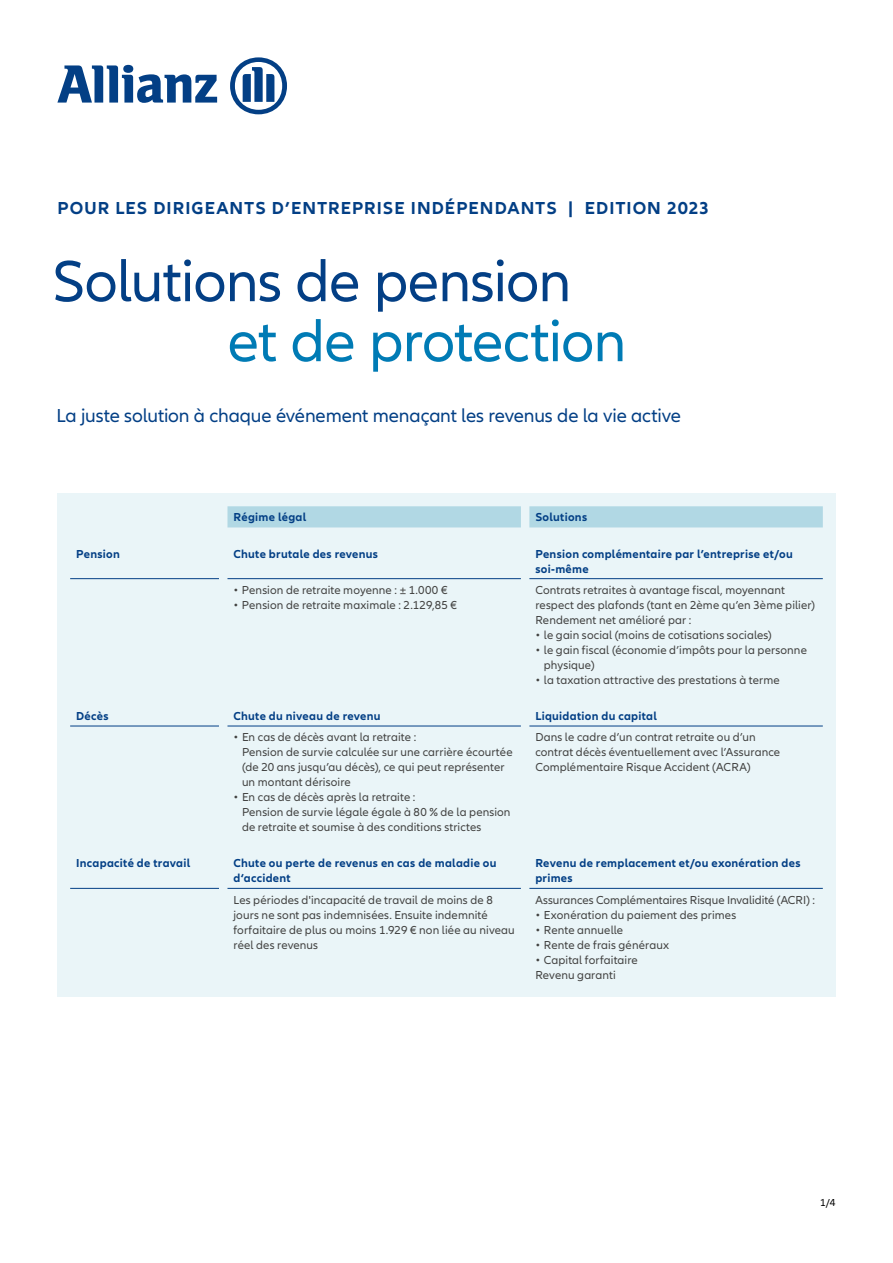
<style>
.page{position:relative;width:893px;height:1263px;background:#fff}
.page>*{position:absolute;margin:0;border:0;box-sizing:border-box;transform-origin:0 0}
.t1{font:60px "Allianz Neo";letter-spacing:-.015em;color:#033f85}
.t2{font:60px "Allianz Neo";letter-spacing:-.015em;color:#007bb5}
.t3{font:19.5px "Allianz Neo";letter-spacing:-.005em;color:#033f85}
.t4{font:700 18px "Allianz Neo";letter-spacing:.055em;color:#033f85}
.t5{font:12px/15px "Allianz Neo";letter-spacing:.01em;color:#424241}
.t6{font:700 12px/15px "Allianz Neo";letter-spacing:.025em;color:#033f85}
.t7{font:10.5px "Allianz Neo";color:#000}
</style>
<div class="page">
<div style="left:57px;top:493px;width:779px;height:504px;background:#eaf5f8"></div>
<svg style="left:57px;top:65px;width:160px;height:38px"></svg>
<svg style="left:230px;top:57px;width:57px;height:57px"></svg>
<div style="left:227px;top:506px;width:596px;height:21px;background:#b1d8e4"></div>
<hr style="left:70px;top:578px;width:149px;height:1px;background:#033f85">
<hr style="left:227px;top:578px;width:294px;height:1px;background:#033f85">
<hr style="left:529px;top:578px;width:294px;height:1px;background:#033f85">
<hr style="left:70px;top:726px;width:149px;height:1px;background:#033f85">
<hr style="left:227px;top:726px;width:294px;height:1px;background:#033f85">
<hr style="left:529px;top:726px;width:294px;height:1px;background:#033f85">
<hr style="left:70px;top:888px;width:149px;height:1px;background:#033f85">
<hr style="left:227px;top:888px;width:294px;height:1px;background:#033f85">
<hr style="left:529px;top:888px;width:294px;height:1px;background:#033f85">
<h3 class="t4" style="left:57px;top:198px;width:653px">POUR LES DIRIGEANTS D’ENTREPRISE INDÉPENDANTS | EDITION 2023</h3>
<h1 class="t1" style="left:52px;top:247px;width:521px">Solutions de pension</h1>
<h1 class="t2" style="left:228px;top:307px;width:400px">et de protection</h1>
<h2 class="t3" style="left:56px;top:405px;width:626px">La juste solution à chaque événement menaçant les revenus de la vie active</h2>
<p class="t6" style="left:233px;top:510px;width:74px">Régime légal</p>
<p class="t6" style="left:535px;top:510px;width:53px">Solutions</p>
<p class="t6" style="left:76px;top:546px;width:45px">Pension</p>
<p class="t6" style="left:233px;top:546px;width:146px">Chute brutale des revenus</p>
<p class="t6" style="left:535px;top:546px;width:259px">Pension complémentaire par l’entreprise et/ou soi-même</p>
<p class="t5" style="left:233px;top:583px;width:215px">• Pension de retraite moyenne : ± 1.000 €</p>
<p class="t5" style="left:233px;top:598px;width:225px">• Pension de retraite maximale : 2.129,85 €</p>
<p class="t5" style="left:535px;top:583px;width:281px">Contrats retraites à avantage fiscal, moyennant respect des plafonds (tant en 2ème qu’en 3ème pilier)<br>Rendement net amélioré par :</p>
<p class="t5" style="left:535px;top:628px;width:238px">• le gain social (moins de cotisations sociales)</p>
<p class="t5" style="left:544px;top:643px;width:265px;text-indent:-9px">• le gain fiscal (économie d’impôts pour la personne physique)</p>
<p class="t5" style="left:535px;top:673px;width:246px">• la taxation attractive des prestations à terme</p>
<p class="t6" style="left:76px;top:709px;width:34px">Décès</p>
<p class="t6" style="left:233px;top:709px;width:149px">Chute du niveau de revenu</p>
<p class="t6" style="left:535px;top:709px;width:123px">Liquidation du capital</p>
<p class="t5" style="left:242px;top:730px;width:272px;text-indent:-9px">• En cas de décès avant la retraite :<br>Pension de survie calculée sur une carrière écourtée (de 20 ans jusqu’au décès), ce qui peut représenter un montant dérisoire</p>
<p class="t5" style="left:242px;top:790px;width:270px;text-indent:-9px">• En cas de décès après la retraite :<br>Pension de survie légale égale à 80 % de la pension de retraite et soumise à des conditions strictes</p>
<p class="t5" style="left:535px;top:730px;width:246px">Dans le cadre d’un contrat retraite ou d’un contrat décès éventuellement avec l’Assurance<br>Complémentaire Risque Accident (ACRA)</p>
<p class="t6" style="left:76px;top:856px;width:116px">Incapacité de travail</p>
<p class="t6" style="left:233px;top:856px;width:265px">Chute ou perte de revenus en cas de maladie ou d‘accident</p>
<p class="t6" style="left:535px;top:856px;width:267px">Revenu de remplacement et/ou exonération des primes</p>
<p class="t5" style="left:233px;top:892px;width:283px">Les périodes d'incapacité de travail de moins de 8 jours ne sont pas indemnisées. Ensuite indemnité forfaitaire de plus ou moins 1.929 € non liée au niveau réel des revenus</p>
<p class="t5" style="left:535px;top:892px;width:281px">Assurances Complémentaires Risque Invalidité (ACRI) :</p>
<p class="t5" style="left:535px;top:907px;width:202px">• Exonération du paiement des primes</p>
<p class="t5" style="left:535px;top:922px;width:89px">• Rente annuelle</p>
<p class="t5" style="left:535px;top:937px;width:135px">• Rente de frais généraux</p>
<p class="t5" style="left:535px;top:952px;width:104px">• Capital forfaitaire<br>Revenu garanti</p>
<p class="t7" style="left:820px;top:1196px;width:17px">1/4</p>
</div>
